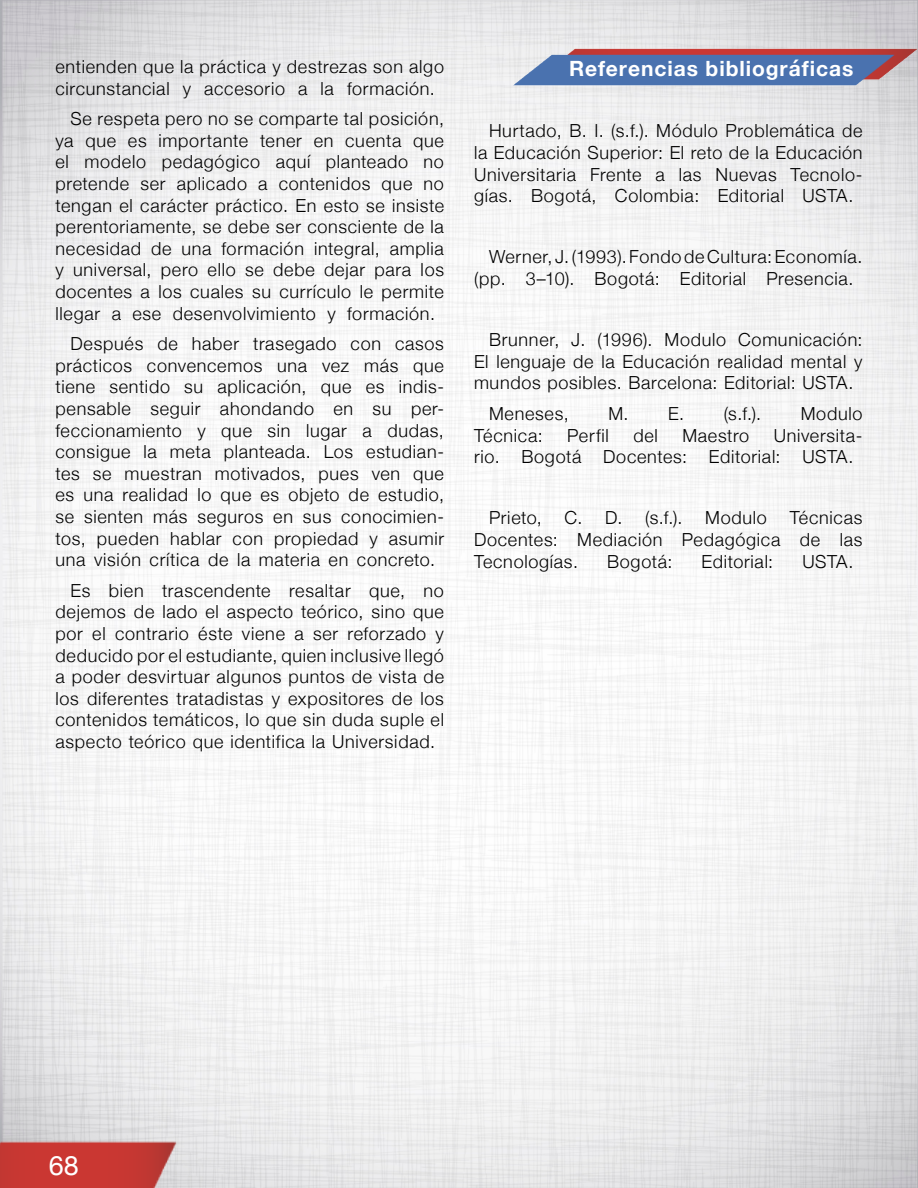
<style>
.page{position:relative;width:918px;height:1188px;background:#fff}
.page>*{position:absolute;margin:0;border:0;box-sizing:border-box;transform-origin:0 0}
.t1{font:27px "Helvetica Neue";color:#fff}
.t2{font:700 21px "Helvetica Neue";letter-spacing:.045em;color:#fff}
.t3{font:300 18px/21.6px "Helvetica Neue";letter-spacing:.04em;color:#000;text-align:justify}
</style>
<div class="page">
<img style="left:0;top:1132px;width:186px;height:56px">
<img style="left:502px;top:38px;width:416px;height:53px">
<p class="t3" style="left:56px;top:54px;width:390px">entienden que la práctica y destrezas son algo circunstancial y accesorio a la formación.</p>
<p class="t3" style="left:56px;top:107px;width:390px;text-indent:15px">Se respeta pero no se comparte tal posición, ya que es importante tener en cuenta que el modelo pedagógico aquí planteado no pretende ser aplicado a contenidos que no tengan el carácter práctico. En esto se insiste perentoriamente, se debe ser consciente de la necesidad de una formación integral, amplia y universal, pero ello se debe dejar para los docentes a los cuales su currículo le permite llegar a ese desenvolvimiento y formación.</p>
<p class="t3" style="left:56px;top:332px;width:390px;text-indent:15px">Después de haber trasegado con casos prácticos convencemos una vez más que tiene sentido su aplicación, que es indis&shy;pensable seguir ahondando en su per&shy;feccionamiento y que sin lugar a dudas, consigue la meta planteada. Los estudian&shy;tes se muestran motivados, pues ven que es una realidad lo que es objeto de estudio, se sienten más seguros en sus conocimien&shy;tos, pueden hablar con propiedad y asumir una visión crítica de la materia en concreto.</p>
<p class="t3" style="left:56px;top:578px;width:390px;text-indent:15px">Es bien trascendente resaltar que, no dejemos de lado el aspecto teórico, sino que por el contrario éste viene a ser reforzado y deducido por el estudiante, quien inclusive llegó a poder desvirtuar algunos puntos de vista de los diferentes tratadistas y expositores de los contenidos temáticos, lo que sin duda suple el aspecto teórico que identifica la Universidad.</p>
<p class="t2" style="left:569px;top:52px;width:286px">Referencias bibliográficas</p>
<p class="t3" style="left:474px;top:119px;width:390px;text-indent:15px">Hurtado, B. I. (s.f.). Módulo Problemática de la Educación Superior: El reto de la Educación Universitaria Frente a las Nuevas Tecnolo&shy;gías. Bogotá, Colombia: Editorial USTA.</p>
<p class="t3" style="left:474px;top:245px;width:390px;text-indent:15px">Werner, J. (1993). Fondo de Cultura: Economía. (pp. 3–10). Bogotá: Editorial Presencia.</p>
<p class="t3" style="left:474px;top:328px;width:390px;text-indent:15px">Brunner, J. (1996). Modulo Comunicación:<br>El lenguaje de la Educación realidad mental y mundos posibles. Barcelona: Editorial: USTA.</p>
<p class="t3" style="left:489px;top:401px;width:81px">Meneses,</p>
<p class="t3" style="left:608px;top:401px;width:77px">M. E.</p>
<p class="t3" style="left:724px;top:401px;width:39px">(s.f.).</p>
<p class="t3" style="left:801px;top:401px;width:63px">Modulo</p>
<p class="t3" style="left:474px;top:423px;width:70px">Técnica:</p>
<p class="t3" style="left:567px;top:423px;width:43px">Perfil</p>
<p class="t3" style="left:633px;top:423px;width:26px">del</p>
<p class="t3" style="left:682px;top:423px;width:68px">Maestro</p>
<p class="t3" style="left:474px;top:423px;width:390px;text-indent:300px">Universita&shy;rio. Bogotá Docentes: Editorial: USTA.</p>
<p class="t3" style="left:474px;top:506px;width:390px;text-indent:316px">Técnicas Docentes: Mediación Pedagógica de las Tecnologías.</p>
<p class="t3" style="left:489px;top:506px;width:54px">Prieto,</p>
<p class="t3" style="left:565px;top:506px;width:59px">C. D.</p>
<p class="t3" style="left:645px;top:506px;width:39px">(s.f.).</p>
<p class="t3" style="left:705px;top:506px;width:63px">Modulo</p>
<p class="t3" style="left:607px;top:549px;width:67px">Bogotá:</p>
<p class="t3" style="left:702px;top:549px;width:73px">Editorial:</p>
<p class="t3" style="left:802px;top:549px;width:53px">USTA.</p>
<h1 class="t1" style="left:49px;top:1146px;width:32px">68</h1>
</div>
